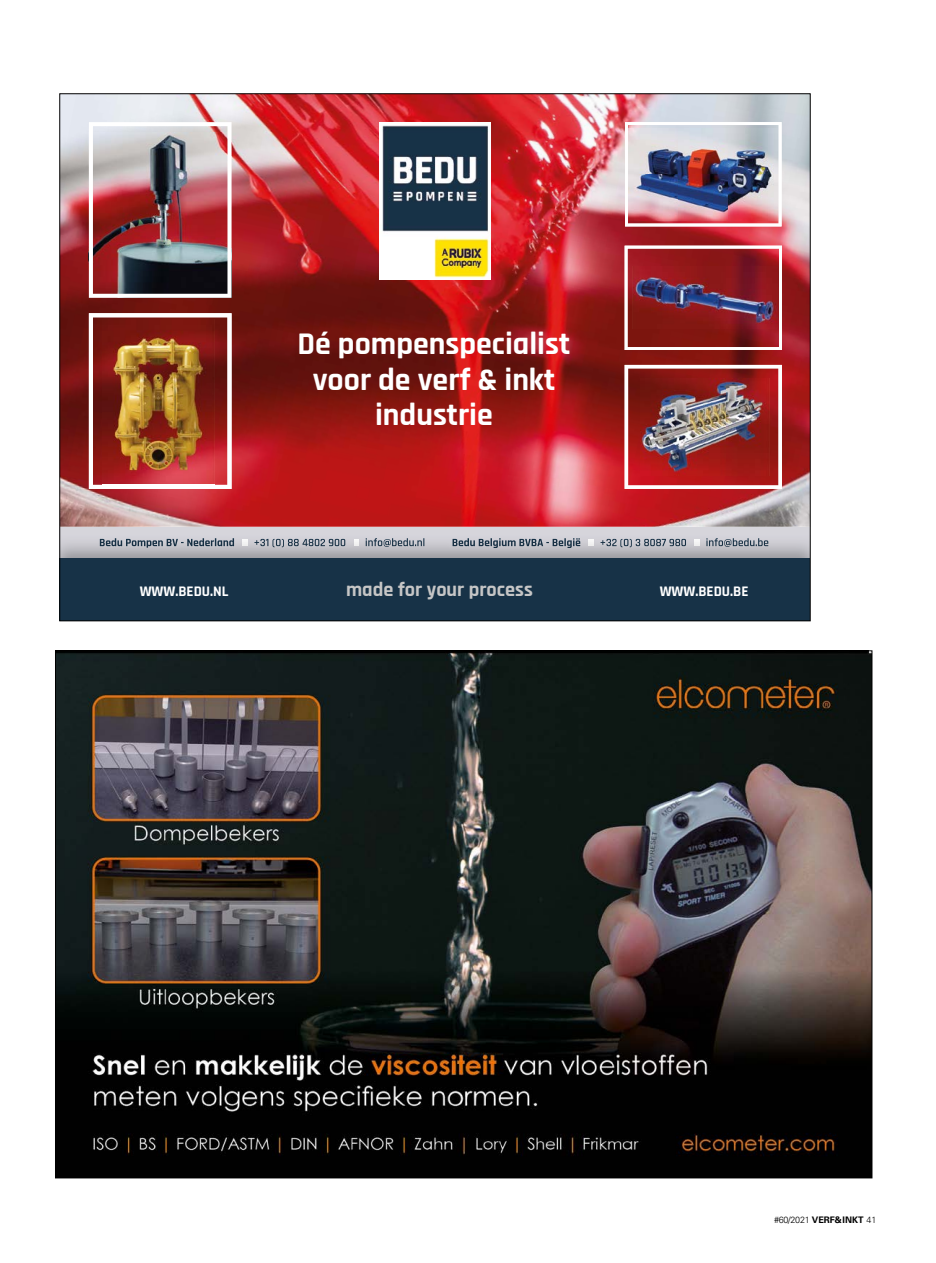
<style>
.page{position:relative;width:936px;height:1263px;background:#fff}
.page>*{position:absolute;margin:0;border:0;box-sizing:border-box;transform-origin:0 0}
.t1{font:700 31.8px/35.2px "Rajdhani";color:#fff;text-align:center}
.t2{font:700 20.25px "Rajdhani";color:#c6c6c6}
.t3{font:700 14.7px "Rajdhani";color:#fff}
.t4{font:300 9px "Univers";letter-spacing:-.025em;color:#000}
.s1{font-weight:700}
</style>
<div class="page">
<img style="left:62px;top:96px;width:746px;height:431px">
<svg style="left:89px;top:313px;width:142px;height:176px"></svg>
<img style="left:89px;top:122px;width:142px;height:176px">
<svg style="left:624px;top:365px;width:158px;height:124px"></svg>
<svg style="left:624px;top:246px;width:158px;height:104px"></svg>
<svg style="left:625px;top:122px;width:156px;height:104px"></svg>
<img style="left:628px;top:128px;width:149px;height:92px">
<img style="left:640px;top:378px;width:129px;height:97px">
<img style="left:103px;top:320px;width:111px;height:169px">
<img style="left:632px;top:267px;width:145px;height:62px">
<div style="left:60px;top:527px;width:750px;height:31px;background:#d6d5db"></div>
<img style="left:62px;top:538px;width:746px;height:20px">
<img style="left:100px;top:538px;width:134px;height:10px">
<svg style="left:235px;top:540px;width:13px;height:7px"></svg>
<img style="left:248px;top:539px;width:103px;height:8px">
<svg style="left:354px;top:540px;width:5px;height:5px"></svg>
<img style="left:359px;top:538px;width:87px;height:9px">
<img style="left:449px;top:538px;width:131px;height:10px">
<svg style="left:580px;top:540px;width:14px;height:7px"></svg>
<img style="left:594px;top:539px;width:98px;height:8px">
<svg style="left:694px;top:540px;width:6px;height:5px"></svg>
<img style="left:700px;top:538px;width:68px;height:9px">
<div style="left:60px;top:558px;width:750px;height:63px;background:#173247"></div>
<img style="left:379px;top:122px;width:112px;height:157px">
<img style="left:57px;top:653px;width:813px;height:523px">
<p class="t1" style="left:297px;top:328px;width:274px">Dé pompenspecialist voor de verf &amp; inkt industrie</p>
<p class="t3" style="left:140px;top:582px;width:90px">WWW.BEDU.NL</p>
<p class="t2" style="left:346px;top:577px;width:188px">made for your process</p>
<p class="t3" style="left:659px;top:582px;width:90px">WWW.BEDU.BE</p>
<p class="t4" style="left:774px;top:1215px;width:104px">#60/2021 <span class="s1">VERF&amp; INKT</span> 41</p>
</div>
